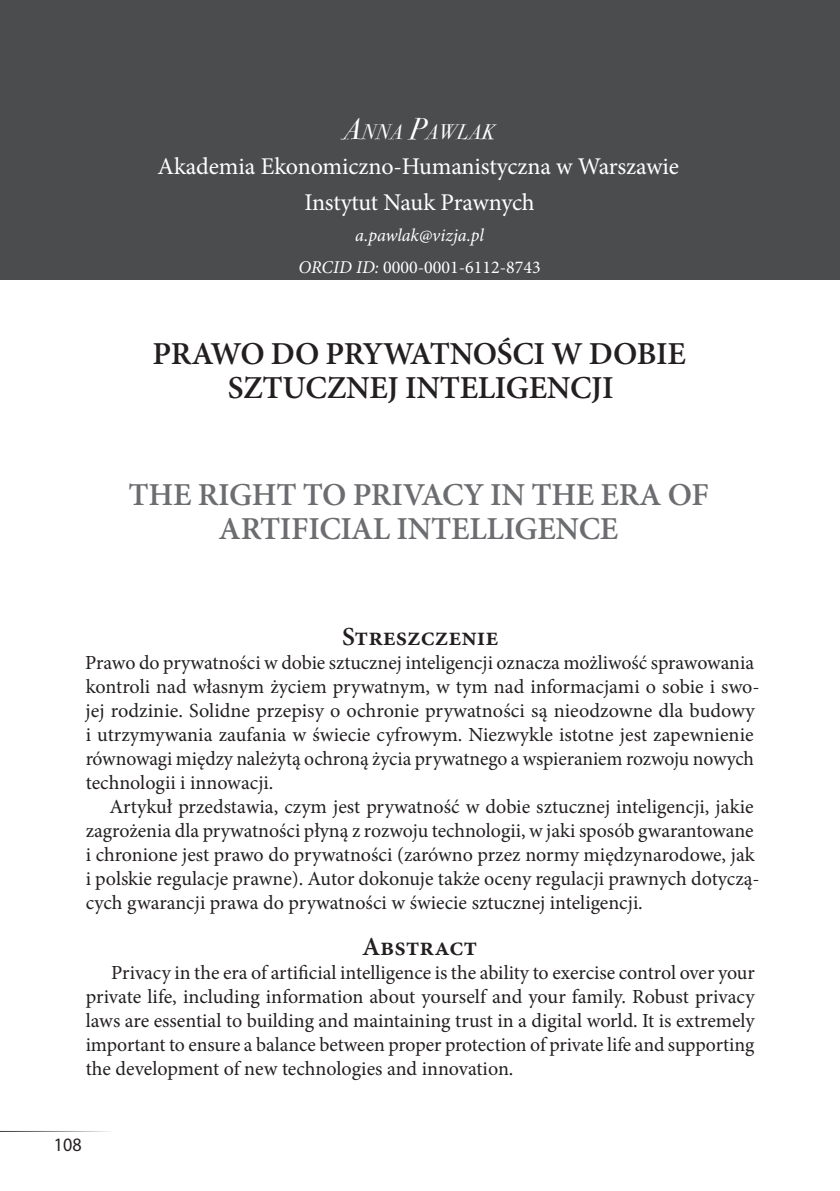
<style>
.page{position:relative;width:840px;height:1191px;background:#fff}
.page>*{position:absolute;margin:0;border:0;box-sizing:border-box;transform-origin:0 0}
.Tytuł_-ARTICLE{font:600 32px/34px "Minion Pro";letter-spacing:-.01em;color:#6c6d70;text-align:center}
.Tytuł_-ARTICLE-2{font:600 32px/34px "Minion Pro";letter-spacing:-.01em;color:#231f20;text-align:center}
.Tytuł_-_ABSTRACT{font:600 26px "Minion Pro";color:#231f20}
.Ramka_autorska_-_afi{font:24px "Minion Pro";letter-spacing:-.01em;color:#fff}
.Ramka_autorska_-_aut{font:italic 21px "Bodoni Svty Two ITCTT";letter-spacing:.03em;color:#fff;scale:.95 1}
.Abstarct_pl-bez_wcie{font:20px/24px "Minion Pro";color:#231f20}
.Abstarct_pl{font:20px/24px "Minion Pro";color:#231f20}
.Abstarct_ang{font:20px/24px "Minion Pro";letter-spacing:-.005em;color:#231f20;text-align:justify}
.t1{font:19px "Myriad Pro";color:#231f20;scale:.95 1}
.Ramka_autorska_-_ORC{font:18px "Minion Pro";color:#fff}
.Ramka_autorska_-_ORC-2{font:italic 18px "Minion Pro";letter-spacing:-.005em;color:#fff}
.s1{font-size:30px}
.s2{font-style:italic}
</style>
<div class="page">
<hr style="left:0;top:1131px;width:113px;height:1px;background:#231f20">
<div style="left:0;top:0;width:839px;height:279px;background:#4b4c4d"></div>
<p class="Ramka_autorska_-_aut" style="left:343px;top:113px;width:161px"><span class="s1">A</span>NNA <span class="s1">P</span>AWLAK</p>
<p class="Ramka_autorska_-_afi" style="left:157px;top:151px;width:523px">Akademia Ekonomiczno-Humanistyczna w Warszawie</p>
<p class="Ramka_autorska_-_afi" style="left:304px;top:186px;width:232px">Instytut Nauk Prawnych</p>
<p class="Ramka_autorska_-_ORC-2" style="left:355px;top:223px;width:130px">a.pawlak@vizja.pl</p>
<p class="Ramka_autorska_-_ORC" style="left:298px;top:255px;width:244px"><span class="s2">ORCID ID:</span> 0000-0001-6112-8743</p>
<p class="Tytuł_-ARTICLE-2" style="left:152px;top:336px;width:534px">PRAWO DO PRYWATNOŚCI W DOBIE<br>SZTUCZNEJ INTELIGENCJI</p>
<p class="Tytuł_-ARTICLE" style="left:129px;top:477px;width:581px">THE RIGHT TO PRIVACY IN THE ERA OF<br>ARTIFICIAL INTELLIGENCE</p>
<p class="Tytuł_-_ABSTRACT" style="left:342px;top:619px;width:158px">Streszczenie</p>
<p class="Abstarct_pl-bez_wcie" style="left:85px;top:651px;width:675px">Prawo do prywatności w dobie sztucznej inteligencji oznacza możliwość sprawowania kontroli nad własnym życiem prywatnym, w tym nad informacjami o sobie i swo&shy;jej rodzinie. Solidne przepisy o ochronie prywatności są nieodzowne dla budowy i utrzymywania zaufania w świecie cyfrowym. Niezwykle istotne jest zapewnienie równowagi między należytą ochroną życia prywatnego a wspieraniem rozwoju nowych technologii i innowacji.</p>
<p class="Abstarct_pl" style="left:86px;top:795px;width:675px;text-indent:24px">Artykuł przedstawia, czym jest prywatność w dobie sztucznej inteligencji, jakie zagrożenia dla prywatności płyną z rozwoju technologii, w jaki sposób gwarantowane i chronione jest prawo do prywatności (zarówno przez normy międzynarodowe, jak i polskie regulacje prawne). Autor dokonuje także oceny regulacji prawnych dotyczą&shy;cych gwarancji prawa do prywatności w świecie sztucznej inteligencji.</p>
<p class="Tytuł_-_ABSTRACT" style="left:362px;top:928px;width:117px">Abstract</p>
<p class="Abstarct_ang" style="left:86px;top:960px;width:670px;text-indent:26px">Privacy in the era of artificial intelligence is the ability to exercise control over your private life, including information about yourself and your family. Robust privacy laws are essential to building and maintaining trust in a digital world. It is extremely important to ensure a balance between proper protection of private life and supporting the development of new technologies and innovation.</p>
<p class="t1" style="left:54px;top:1133px;width:31px">108</p>
</div>
